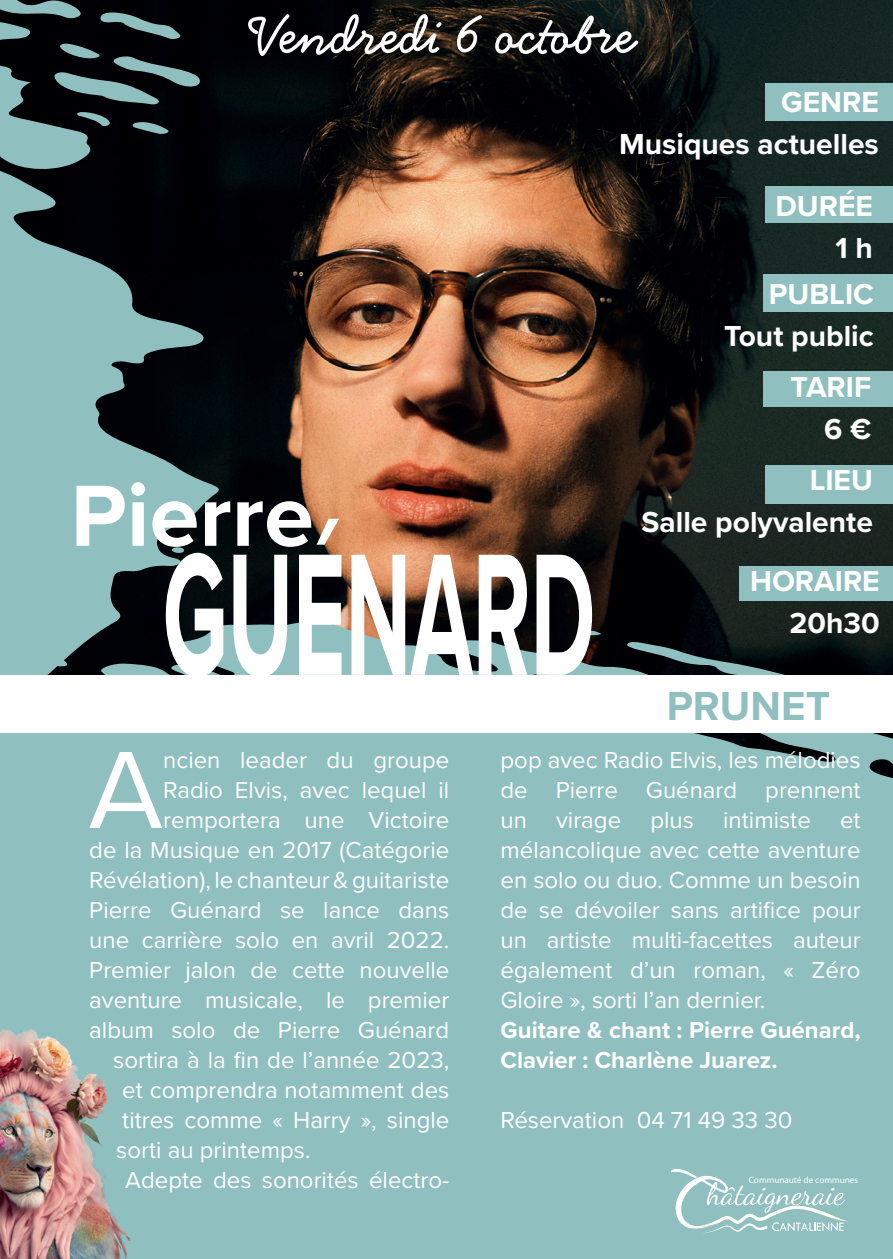
<style>
.page{position:relative;width:893px;height:1259px;background:#fff}
.page>*{position:absolute;margin:0;border:0;box-sizing:border-box;transform-origin:0 0}
.t1{font:700 180px "Proxima Nova";color:#fff;scale:.5 1}
.t2{font:114px "Proxima Nova";color:#fff}
.t3{font:700 90px "Proxima Nova";color:#fff}
.t4{font:700 60px "Handsome Pro";letter-spacing:.01em;color:#fff}
.t5{font:700 42px "Proxima Nova";color:#8fbfbf}
.t6{font:700 30px/42px "Proxima Nova";color:#fff;text-align:right}
.t7{font:24px/30px "Proxima Nova";color:#fff;text-align:justify}
.t8{font:700 24px/30px "Proxima Nova";color:#fff}
.t9{font:9.3px "Tw Cen";color:#fff}
</style>
<div class="page">
<img style="left:222px;top:0;width:671px;height:619px">
<div style="left:765px;top:83px;width:128px;height:38px;background:#8fbfbf"></div>
<div style="left:765px;top:186px;width:128px;height:37px;background:#8fbfbf"></div>
<div style="left:763px;top:274px;width:130px;height:38px;background:#8fbfbf"></div>
<div style="left:763px;top:371px;width:130px;height:35px;background:#8fbfbf"></div>
<div style="left:765px;top:465px;width:128px;height:38px;background:#8fbfbf"></div>
<div style="left:740px;top:566px;width:153px;height:34px;background:#8fbfbf"></div>
<svg style="left:0;top:0;width:222px;height:619px;background:#476062"></svg>
<svg style="left:54px;top:12px;width:147px;height:93px;background:#263336"></svg>
<svg style="left:132px;top:122px;width:37px;height:12px"></svg>
<svg style="left:77px;top:112px;width:33px;height:14px"></svg>
<svg style="left:172px;top:547px;width:12px;height:6px"></svg>
<div style="left:0;top:619px;width:893px;height:640px;background:#8fbfbf"></div>
<svg style="left:625px;top:641px;width:268px;height:103px;background:#314344"></svg>
<svg style="left:0;top:651px;width:69px;height:16px"></svg>
<svg style="left:580px;top:630px;width:21px;height:5px"></svg>
<div style="left:0;top:674px;width:893px;height:58px;background:#fff"></div>
<svg style="left:672px;top:1166px;width:177px;height:67px;background:#a1c9c9"></svg>
<img style="left:0;top:1003px;width:150px;height:256px">
<h3 class="t4" style="left:253px;top:-1px;width:382px">Vendredi 6 octobre</h3>
<h3 class="t3" style="left:71px;top:449px;width:245px">Pierre</h3>
<h1 class="t1" style="left:163px;top:480px;width:866px">GUÉNARD</h1>
<p class="t6" style="left:619px;top:80px;width:261px">GENRE<br>Musiques actuelles</p>
<p class="t6" style="left:775px;top:184px;width:99px">DURÉE<br>1 h</p>
<p class="t6" style="left:724px;top:272px;width:151px">PUBLIC<br>Tout public</p>
<p class="t6" style="left:791px;top:365px;width:82px">TARIF<br>6 €</p>
<p class="t6" style="left:641px;top:459px;width:233px">LIEU<br>Salle polyvalente</p>
<p class="t6" style="left:750px;top:559px;width:131px">HORAIRE<br>20h30</p>
<h3 class="t5" style="left:667px;top:674px;width:165px">PRUNET</h3>
<h2 class="t2" style="left:88px;top:705px;width:76px">A</h2>
<p class="t7" style="left:163px;top:744px;width:288px">ncien leader du groupe</p>
<p class="t7" style="left:163px;top:774px;width:288px">Radio Elvis, avec lequel il</p>
<p class="t7" style="left:163px;top:804px;width:288px">remportera une Victoire</p>
<p class="t7" style="left:89px;top:834px;width:361px">de la Musique en 2017 (Catégorie</p>
<p class="t7" style="left:89px;top:864px;width:362px">Révélation), le chanteur &amp; guitariste</p>
<p class="t7" style="left:89px;top:894px;width:361px">Pierre Guénard se lance dans</p>
<p class="t7" style="left:89px;top:924px;width:361px">une carrière solo en avril 2022.</p>
<p class="t7" style="left:89px;top:954px;width:362px">Premier jalon de cette nouvelle</p>
<p class="t7" style="left:89px;top:984px;width:362px">aventure musicale, le premier</p>
<p class="t7" style="left:89px;top:1014px;width:362px">album solo de Pierre Guénard</p>
<p class="t7" style="left:113px;top:1044px;width:338px">sortira à la fin de l’année 2023,</p>
<p class="t7" style="left:122px;top:1074px;width:329px">et comprendra notamment des</p>
<p class="t7" style="left:122px;top:1104px;width:329px">titres comme « Harry », single</p>
<p class="t7" style="left:116px;top:1134px;width:196px">sorti au printemps.</p>
<p class="t7" style="left:125px;top:1164px;width:325px">Adepte des sonorités électro-</p>
<p class="t7" style="left:500px;top:744px;width:362px">pop avec Radio Elvis, les mélodies de Pierre Guénard prennent un virage plus intimiste et mélancolique avec cette aventure en solo ou duo. Comme un besoin de se dévoiler sans artifice pour un artiste multi-facettes auteur également d’un roman, « Zéro Gloire », sorti l’an dernier.</p>
<p class="t8" style="left:500px;top:1014px;width:362px">Guitare &amp; chant : Pierre Guénard,<br>Clavier : Charlène Juarez.</p>
<p class="t7" style="left:500px;top:1104px;width:293px">Réservation 04 71 49 33 30</p>
<p class="t9" style="left:749px;top:1174px;width:111px">Communauté de communes</p>
</div>
